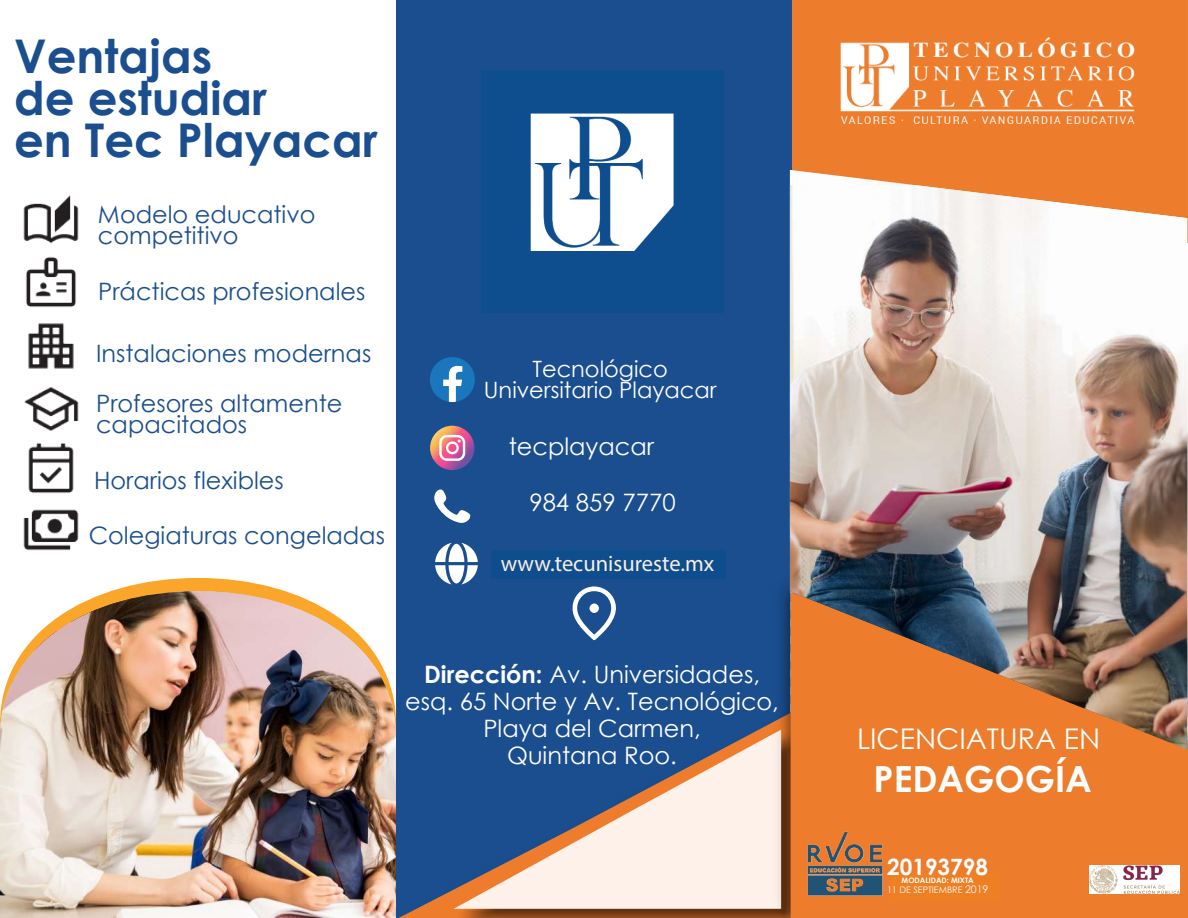
<style>
.page{position:relative;width:1188px;height:918px;background:#fff}
.page>*{position:absolute;margin:0;border:0;box-sizing:border-box;transform-origin:0 0}
.t1{font:700 46.5px/42px "Century Gothic";color:#1a4e8f}
.t2{font:700 36px "Century Gothic";color:#fff}
.t3{font:28.5px "Century Gothic";color:#fff}
.t4{font:24px/21px "Century Gothic";color:#1a4e8f}
.t5{font:24px/27px "Century Gothic";color:#fff;text-align:center}
.t6{font:22.5px/21px "Century Gothic";color:#fff;text-align:center}
.t7{font:22.5px "Myriad Pro";color:#fceee1}
.t8{font:700 22.5px "Century Gothic";color:#fff}
.t9{font:18px "Century Gothic";color:#fff}
.t10{font:9px "Century Gothic";color:#fff}
.t11{font:700 7.5px "Century Gothic";color:#fff}
.s1{font-weight:700}
.s2{font-size:10.5px}
</style>
<div class="page">
<div style="left:396px;top:0;width:396px;height:918px;background:#1a4e8f"></div>
<svg style="left:111px;top:578px;width:174px;height:13px;fill:#f9a62b"></svg>
<div style="left:792px;top:0;width:396px;height:243px;background:#ed7c2c"></div>
<svg style="left:399px;top:896px;width:42px;height:22px"></svg>
<img style="left:441px;top:725px;width:327px;height:193px">
<svg style="left:454px;top:730px;width:314px;height:179px"></svg>
<img style="left:768px;top:565px;width:420px;height:353px">
<div style="left:791px;top:592px;width:397px;height:326px;background:#ed7c2c"></div>
<svg style="left:430px;top:426px;width:44px;height:44px"></svg>
<svg style="left:439px;top:435px;width:26px;height:26px"></svg>
<svg style="left:430px;top:357px;width:45px;height:45px"></svg>
<svg style="left:434px;top:489px;width:36px;height:34px"></svg>
<svg style="left:435px;top:543px;width:43px;height:41px"></svg>
<svg style="left:572px;top:586px;width:44px;height:55px"></svg>
<svg style="left:589px;top:603px;width:10px;height:10px"></svg>
<img style="left:790px;top:170px;width:397px;height:15px">
<img style="left:790px;top:185px;width:397px;height:565px">
<img style="left:23px;top:509px;width:56px;height:42px">
<img style="left:24px;top:387px;width:55px;height:106px">
<img style="left:28px;top:323px;width:46px;height:46px">
<img style="left:23px;top:195px;width:56px;height:112px">
<img style="left:805px;top:830px;width:81px;height:67px">
<img style="left:0;top:591px;width:396px;height:327px">
<img style="left:831px;top:31px;width:309px;height:98px">
<svg style="left:481px;top:70px;width:242px;height:242px;fill:#0f4e8e"></svg>
<div style="left:890px;top:874px;width:109px;height:28px;background:#ee7f23"></div>
<div style="left:492px;top:550px;width:234px;height:28px;background:#0f4e8e"></div>
<img style="left:1089px;top:866px;width:90px;height:27px">
<h1 class="t1" style="left:14px;top:33px;width:365px">Ventajas<br>de estudiar<br>en Tec Playacar</h1>
<p class="t4" style="left:98px;top:204px;width:219px">Modelo educativo competitivo</p>
<p class="t4" style="left:98px;top:280px;width:269px">Prácticas profesionales</p>
<p class="t4" style="left:96px;top:328px;width:277px;line-height:49.5px">Instalaciones modernas<br>Profesores altamente</p>
<p class="t4" style="left:96px;top:413px;width:153px">capacitados</p>
<p class="t4" style="left:94px;top:470px;width:191px">Horarios flexibles</p>
<p class="t4" style="left:89px;top:524px;width:298px">Colegiaturas congeladas</p>
<p class="t6" style="left:484px;top:358px;width:234px">Tecnológico<br>Universitario Playacar</p>
<p class="t5" style="left:509px;top:432px;width:147px">tecplayacar</p>
<p class="t5" style="left:529px;top:488px;width:148px">984 859 7770</p>
<p class="t7" style="left:501px;top:549px;width:215px">www.tecunisureste.mx</p>
<p class="t9" style="left:493px;top:551px;width:231px">www.tecplayacar.edu.mx</p>
<p class="t5" style="left:405px;top:660px;width:375px"><span class="s1">Dirección:</span> Av. Universidades, esq. 65 Norte y Av. Tecnológico,<br>Playa del Carmen,<br>Quintana Roo.</p>
<p class="t3" style="left:857px;top:719px;width:245px">LICENCIATURA EN</p>
<h2 class="t2" style="left:874px;top:752px;width:220px">PEDAGOGÍA</h2>
<p class="t8" style="left:887px;top:850px;width:102px">20193798</p>
<p class="t11" style="left:902px;top:875px;width:74px">MODALIDAD: MIXTA</p>
<p class="t10" style="left:887px;top:884px;width:103px">11 DE SEPTIEMBRE <span class="s2">2019</span></p>
<p class="t8" style="left:898px;top:871px;width:102px">20193798</p>
</div>
